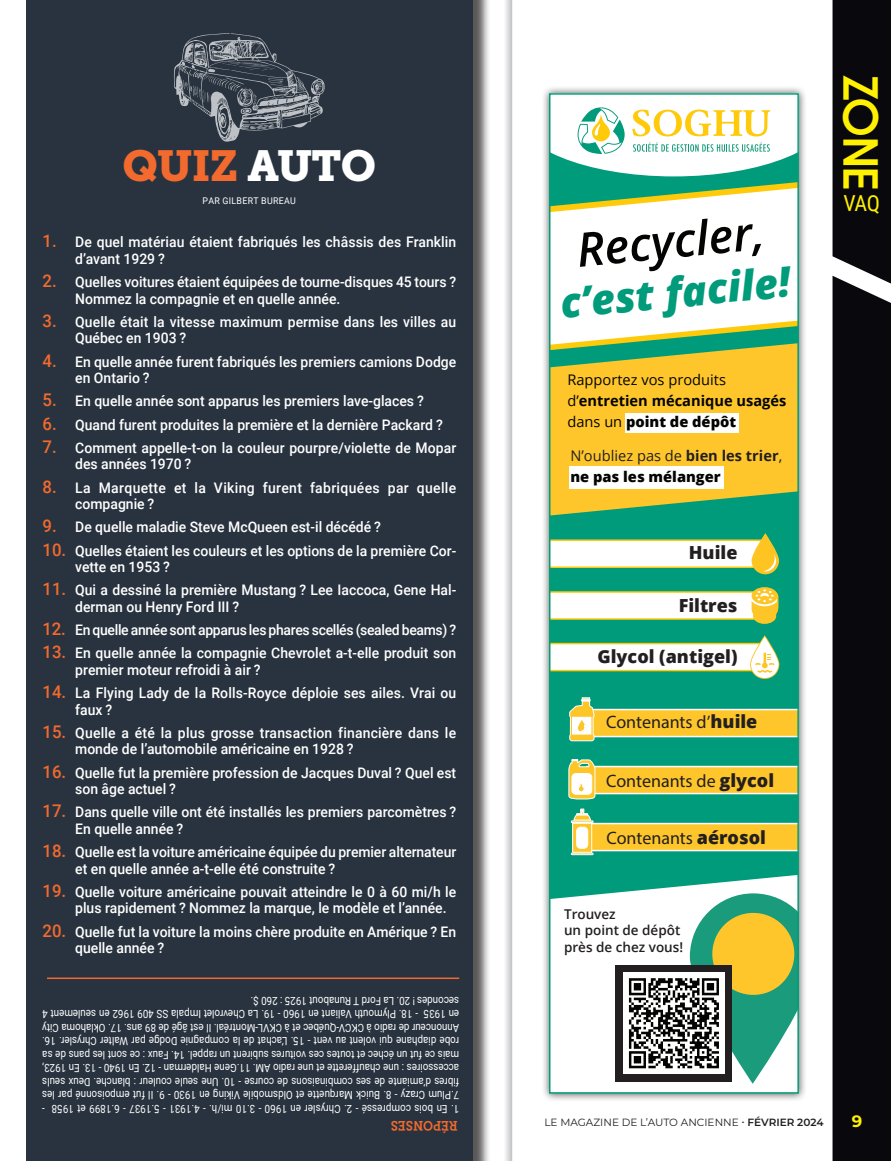
<style>
.page{position:relative;width:891px;height:1161px;background:#fff}
.page>*{position:absolute;margin:0;border:0;box-sizing:border-box;transform-origin:0 0}
.t1{font:italic 600 47.1px "Open Sans";color:#040503}
.t2{font:43.2px "Museo Slab 900";letter-spacing:-.02em;color:#f26a2d}
.t3{font:500 41.85px "Dazzle Unicase";color:#fff101}
.t4{font:italic 800 41.25px "Open Sans";color:#009b7a}
.t5{font:22.05px "Roboto Condensed";color:#fff101}
.t6{font:18px "Myriad Pro";color:#231f20}
.t7{font:800 18px "Open Sans";color:#231f20}
.t8{font:700 16.5px "Montserrat";color:#fff101}
.t9{font:14.7px/21px "Open Sans";color:#040503}
.t10{font:800 14.7px/21px "Open Sans";color:#040503}
.t11{font:500 14.55px/16.5px "Roboto";color:#fff;scale:.96 1}
.t12{font:500 14.55px/16.5px "Roboto";letter-spacing:.025em;color:#fff;scale:.96 1}
.t13{font:500 14.55px "Roboto";letter-spacing:-.025em;color:#fff;scale:.96 1}
.t14{font:600 13.5px/16.2px "Open Sans";color:#231f20}
.t15{font:13.5px "Museo Slab 700";color:#f26a2d;scale:.9 1}
.t16{font:11.25px/13.5px "Roboto";color:#fff;text-align:justify;scale:.87 1}
.t17{font:10.5px "Montserrat";color:#231f20}
.t18{font:9.15px "Roboto";letter-spacing:.035em;color:#fff;scale:.96 1}
.s1{color:#fff}
.s2{font-size:17.4px;color:#f26a2d}
.s3{font-weight:700}
.s4{font-weight:800}
.s5{font-weight:400;color:#231f20}
.s6{font-weight:700;color:#231f20}
.s7{font-family:"Open Sans";font-weight:800}
.s8{font-weight:600}
</style>
<div class="page">
<div style="left:833px;top:0;width:58px;height:276px;background:#08080d"></div>
<div style="left:833px;top:276px;width:58px;height:885px;background:#08080d"></div>
<div style="left:29px;top:0;width:462px;height:1161px;background:#231f20;opacity:.75"></div>
<div style="left:26px;top:0;width:447px;height:1161px;background:#29333f"></div>
<hr style="left:47px;top:978px;width:412px;height:1px;background:#f26a2d">
<svg style="left:174px;top:33px;width:151px;height:109px"></svg>
<div style="left:541px;top:85px;width:266px;height:1017px;background:#231f20;opacity:.75"></div>
<div style="left:550px;top:94px;width:248px;height:999px;background:#009b7a"></div>
<svg style="left:552px;top:875px;width:244px;height:216px;fill:#fff"></svg>
<svg style="left:552px;top:350px;width:244px;height:166px;background:#dcc035"></svg>
<div style="left:625px;top:413px;width:114px;height:20px;background:#fff"></div>
<svg style="left:552px;top:182px;width:244px;height:168px;background:#dbeddb"></svg>
<div style="left:569px;top:466px;width:155px;height:22px;background:#fff"></div>
<svg style="left:552px;top:96px;width:244px;height:80px;background:#ddedd9"></svg>
<div style="left:615px;top:965px;width:117px;height:117px;background:#231f20"></div>
<div style="left:624px;top:973px;width:100px;height:100px;background:#fff"></div>
<svg style="left:626px;top:893px;width:170px;height:191px"></svg>
<svg style="left:752px;top:533px;width:27px;height:41px"></svg>
<svg style="left:552px;top:539px;width:224px;height:32px;background:#e3eac9"></svg>
<svg style="left:750px;top:636px;width:29px;height:43px"></svg>
<svg style="left:751px;top:637px;width:27px;height:41px"></svg>
<svg style="left:552px;top:643px;width:223px;height:30px;background:#f1f3de"></svg>
<svg style="left:752px;top:587px;width:26px;height:17px"></svg>
<svg style="left:552px;top:589px;width:227px;height:35px"></svg>
<svg style="left:569px;top:698px;width:227px;height:43px"></svg>
<svg style="left:568px;top:760px;width:228px;height:39px"></svg>
<div style="left:571px;top:821px;width:22px;height:2px;background:#fec527;border:1px solid #fff"></div>
<div style="left:571px;top:853px;width:22px;height:2px;background:#fec527;border:1px solid #fff"></div>
<svg style="left:572px;top:851px;width:20px;height:1px"></svg>
<svg style="left:572px;top:809px;width:224px;height:42px"></svg>
<div style="left:576px;top:827px;width:12px;height:22px;background:#fff;border:1px solid #fff;border-radius:4px"></div>
<div style="left:549px;top:93px;width:250px;height:1001px;border:2px solid #009f78"></div>
<svg style="left:505px;top:0;width:7px;height:1161px;background:#dbdbdd"></svg>
<h2 class="t2" style="left:122px;top:140px;width:255px">QUIZ <span class="s1">AUTO</span></h2>
<p class="t18" style="left:203px;top:194px;width:99px">PAR GILBERT BUREAU</p>
<p class="t11" style="left:75px;top:233px;width:399px;text-indent:-33px"><span class="s2">1.</span> De quel matériau étaient fabriqués les châssis des Franklin d’avant 1929 ?</p>
<p class="t11" style="left:75px;top:273px;width:398px;text-indent:-33px"><span class="s2">2.</span> Quelles voitures étaient équipées de tourne-disques 45 tours ?<br>Nommez la compagnie et en quelle année.</p>
<p class="t11" style="left:75px;top:313px;width:398px;text-indent:-33px"><span class="s2">3.</span> Quelle était la vitesse maximum permise dans les villes au<br>Québec en 1903 ?</p>
<p class="t11" style="left:75px;top:353px;width:398px;text-indent:-33px"><span class="s2">4.</span> En quelle année furent fabriqués les premiers camions Dodge en Ontario ?</p>
<p class="t11" style="left:43px;top:392px;width:399px"><span class="s2">5.</span> En quelle année sont apparus les premiers lave-glaces ?</p>
<p class="t11" style="left:43px;top:416px;width:418px"><span class="s2">6.</span> Quand furent produites la première et la dernière Packard ?</p>
<p class="t11" style="left:75px;top:439px;width:398px;text-indent:-33px"><span class="s2">7.</span> Comment appelle-t-on la couleur pourpre/violette de Mopar des années 1970 ?</p>
<p class="t12" style="left:75px;top:479px;width:398px;text-indent:-33px"><span class="s2">8.</span> La Marquette et la Viking furent fabriquées par quelle compagnie ?</p>
<p class="t11" style="left:43px;top:518px;width:354px"><span class="s2">9.</span> De quelle maladie Steve McQueen est-il décédé ?</p>
<p class="t11" style="left:75px;top:542px;width:398px;text-indent:-33px"><span class="s2">10.</span> Quelles étaient les couleurs et les options de la première Cor&shy;vette en 1953 ?</p>
<p class="t11" style="left:75px;top:581px;width:398px;text-indent:-33px"><span class="s2">11.</span> Qui a dessiné la première Mustang ? Lee Iaccoca, Gene Hal&shy;derman ou Henry Ford III ?</p>
<p class="t13" style="left:43px;top:620px;width:433px"><span class="s2">12.</span> En quelle année sont apparus les phares scellés (sealed beams) ?</p>
<p class="t11" style="left:75px;top:644px;width:398px;text-indent:-33px"><span class="s2">13.</span> En quelle année la compagnie Chevrolet a-t-elle produit son premier moteur refroidi à air ?</p>
<p class="t11" style="left:75px;top:684px;width:398px;text-indent:-33px"><span class="s2">14.</span> La Flying Lady de la Rolls-Royce déploie ses ailes. Vrai ou faux ?</p>
<p class="t11" style="left:75px;top:724px;width:398px;text-indent:-33px"><span class="s2">15.</span> Quelle a été la plus grosse transaction financière dans le monde de l’automobile américaine en 1928 ?</p>
<p class="t11" style="left:75px;top:764px;width:398px;text-indent:-33px"><span class="s2">16.</span> Quelle fut la première profession de Jacques Duval ? Quel est son âge actuel ?</p>
<p class="t11" style="left:75px;top:803px;width:398px;text-indent:-33px"><span class="s2">17.</span> Dans quelle ville ont été installés les premiers parcomètres ?<br>En quelle année ?</p>
<p class="t11" style="left:75px;top:843px;width:398px;text-indent:-33px"><span class="s2">18.</span> Quelle est la voiture américaine équipée du premier alternateur et en quelle année a-t-elle été construite ?</p>
<p class="t11" style="left:75px;top:883px;width:398px;text-indent:-33px"><span class="s2">19.</span> Quelle voiture américaine pouvait atteindre le 0 à 60 mi/h le plus rapidement ? Nommez la marque, le modèle et l’année.</p>
<p class="t11" style="left:75px;top:923px;width:398px;text-indent:-33px"><span class="s2">20.</span> Quelle fut la voiture la moins chère produite en Amérique ? En quelle année ?</p>
<p class="t16" style="left:459px;top:1116px;width:481px;rotate:-180deg">1. En bois compressé - 2. Chrysler en 1960 - 3.10 mi/h. - 4.1931 - 5.1937 - 6.1899 et 1958 - 7.Plum Crazy - 8. Buick Marquette et Oldsmobile Viking en 1930 - 9. Il fut empoisonné par les fibres d’amiante de ses combinaisons de course - 10. Une seule couleur : blanche. Deux seuls accessoires : une chaufferette et une radio AM. 11.Gene Halderman - 12. En 1940 - 13. En 1923, mais ce fut un échec et toutes ces voitures subirent un rappel. 14. Faux : ce sont les pans de sa robe diaphane qui volent au vent - 15. L’achat de la compagnie Dodge par Walter Chrysler. 16.<br>Annonceur de radio à CKCV-Québec et à CKVL-Montréal. Il est âgé de 89 ans. 17. Oklahoma City en 1935 - 18. Plymouth Valiant en 1960 - 19. La Chevrolet Impala SS 409 1962 en seulement 4 secondes ! 20. La Ford T Runabout 1925 : 260 $.</p>
<p class="t15" style="left:458px;top:1133px;width:76px;rotate:-180deg">RÉPONSES</p>
<h1 class="t1" style="left:573px;top:219px;width:190px;rotate:-6deg">Recycler,</h1>
<h3 class="t4" style="left:557px;top:273px;width:232px;rotate:-6deg">c’est facile!</h3>
<p class="t9" style="left:567px;top:369px;width:221px">Rapportez vos produits d’<span class="s3">entretien mécanique usagés </span>dans un <span class="s4">point de dépôt</span></p>
<p class="t10" style="left:570px;top:444px;width:213px"><span class="s5">N’oubliez pas de</span> <span class="s6">bien les trier</span><span class="s5">, </span>ne pas les mélanger</p>
<p class="t7" style="left:689px;top:539px;width:50px">Huile</p>
<p class="t7" style="left:679px;top:591px;width:60px">Filtres</p>
<p class="t7" style="left:598px;top:642px;width:141px">Glycol (antigel)</p>
<p class="t6" style="left:606px;top:711px;width:153px">Contenants d’<span class="s7">huile</span></p>
<p class="t6" style="left:606px;top:770px;width:170px">Contenants de <span class="s7">glycol</span></p>
<p class="t6" style="left:606px;top:827px;width:161px">Contenants <span class="s7">aérosol</span></p>
<p class="t14" style="left:564px;top:906px;width:121px">Trouvez<br>un point de dépôt près de chez vous!</p>
<h3 class="t3" style="left:892px;top:75px;width:116px;rotate:90deg">ZONE</h3>
<h3 class="t5" style="left:843px;top:188px;width:38px">VAQ</h3>
<p class="t17" style="left:544px;top:1115px;width:281px">LE MAGAZINE DE L’AUTO ANCIENNE • <span class="s8">FÉVRIER 2024</span></p>
<p class="t8" style="left:852px;top:1109px;width:12px">9</p>
</div>
